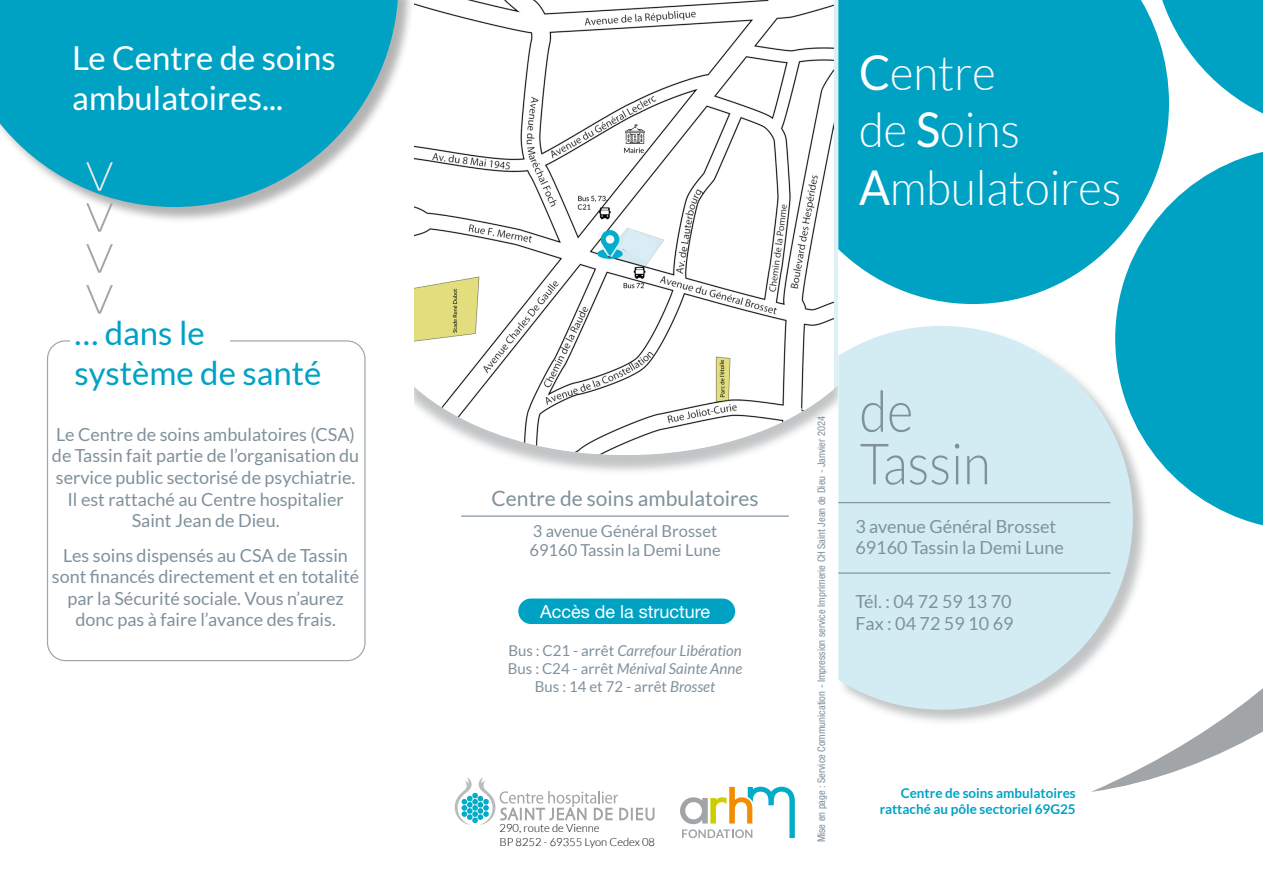
<style>
.page{position:relative;width:1263px;height:893px;background:#fff}
.page>*{position:absolute;margin:0;border:0;box-sizing:border-box;transform-origin:0 0}
.t1{font:300 57px/52.5px "Lato";color:#80919b;scale:.89 1}
.t2{font:100 51px "Helvetica Neue LT Std";color:#a1a5a7;scale:1.1 1}
.t3{font:300 48px/57.6px "Lato";color:#fff;scale:.95 1}
.t4{font:33px/39.6px "Lato";color:#fff}
.t5{font:33px/39.6px "Lato";color:#00a2c4}
.t6{font:21px "Lato";color:#80919b}
.t7{font:18px/21.6px "Lato";color:#80919b;text-align:center}
.t8{font:18px "Helvetica Neue LT Std";color:#fff}
.t9{font:16.5px/19.8px "Lato";color:#80919b}
.t10{font:italic 15px/18px "Lato";color:#80919b;text-align:center}
.t11{font:700 13.5px/16.2px "Lato";color:#00a2c4;text-align:right}
.t12{font:300 11.25px/13.5px "Lato";color:#000}
.t13{font:condensed 10.5px "Helvetica Neue LT Std";color:#80919b}
.s1{color:#e3e5e6}
.s2{font-weight:400}
.s3{font-style:normal}
</style>
<div class="page">
<div style="left:404px;top:0;width:442px;height:476px;background:#a1a5a7;opacity:.65"></div>
<img style="left:413px;top:0;width:421px;height:455px">
<div style="left:838px;top:0;width:98px;height:420px;background:#fff"></div>
<div style="left:0;top:0;width:413px;height:893px;background:#fff"></div>
<svg style="left:619px;top:228px;width:39px;height:34px"></svg>
<div style="left:0;top:0;width:415px;height:224px;background:#000;opacity:.3"></div>
<svg style="left:0;top:0;width:398px;height:207px;fill:#00a2c4"></svg>
<div style="left:838px;top:326px;width:311px;height:400px;background:#a1a5a7;opacity:.65"></div>
<svg style="left:838px;top:326px;width:295px;height:384px;fill:#d3ecf3"></svg>
<svg style="left:1091px;top:677px;width:172px;height:115px"></svg>
<svg style="left:1115px;top:151px;width:148px;height:377px;fill:#00a2c4"></svg>
<svg style="left:838px;top:0;width:331px;height:304px;fill:#00a2c4"></svg>
<svg style="left:1158px;top:0;width:105px;height:119px"></svg>
<svg style="left:680px;top:787px;width:115px;height:51px"></svg>
<svg style="left:455px;top:777px;width:199px;height:48px"></svg>
<hr style="left:461px;top:515px;width:328px;height:2px;background:#80919b">
<hr style="left:838px;top:502px;width:272px;height:1px;background:#80919b">
<hr style="left:838px;top:572px;width:272px;height:2px;background:#80919b">
<div style="left:518px;top:598px;width:217px;height:26px;background:#00a2c4;border-radius:13px"></div>
<h3 class="t4" style="left:72px;top:38px;width:265px">Le Centre de soins ambulatoires...</h3>
<h2 class="t2" style="left:134px;top:160px;width:144px;rotate:90deg"><span class="s1">&gt;</span>&gt;&gt;&gt;</h2>
<h3 class="t5" style="left:74px;top:314px;width:249px">… dans le système de santé</h3>
<p class="t7" style="left:52px;top:423px;width:309px">Le Centre de soins ambulatoires (CSA) de Tassin fait partie de l’organisation du service public sectorisé de psychiatrie.<br>Il est rattaché au Centre hospitalier Saint Jean de Dieu.</p>
<p class="t7" style="left:52px;top:544px;width:309px">Les soins dispensés au CSA de Tassin sont financés directement et en totalité par la Sécurité sociale. Vous n’aurez donc pas à faire l’avance des frais.</p>
<h3 class="t3" style="left:859px;top:44px;width:278px"><span class="s2">C</span>entre<br>de <span class="s2">S</span>oins<br><span class="s2">A</span>mbulatoires</h3>
<p class="t6" style="left:492px;top:487px;width:269px">Centre de soins ambulatoires</p>
<p class="t9" style="left:529px;top:521px;width:193px">3 avenue Général Brosset<br>69160 Tassin la Demi Lune</p>
<p class="t8" style="left:540px;top:601px;width:172px">Accès de la structure</p>
<p class="t10" style="left:508px;top:642px;width:236px"><span class="s3">Bus : C21 - arrêt</span> Carrefour Libération<br><span class="s3">Bus : C24 - arrêt</span> Ménival Sainte Anne<br><span class="s3">Bus : 14 et 72 - arrêt</span> Brosset</p>
<p class="t12" style="left:499px;top:821px;width:157px">290, route de Vienne<br>BP 8252 - 69355 Lyon Cedex 08</p>
<p class="t13" style="left:815px;top:842px;width:428px;rotate:-90deg">Mise en page : Service Communication - Impression service Imprimerie CH Saint Jean de Dieu - Janvier 2024</p>
<h1 class="t1" style="left:860px;top:385px;width:149px">de<br>Tassin</h1>
<p class="t7" style="left:855px;top:515px;width:210px;text-align:left">3 avenue Général Brosset<br>69160 Tassin la Demi Lune</p>
<p class="t7" style="left:855px;top:591px;width:160px;text-align:left">Tél. : 04 72 59 13 70<br>Fax : 04 72 59 10 69</p>
<p class="t11" style="left:880px;top:784px;width:198px">Centre de soins ambulatoires rattaché au pôle sectoriel 69G25</p>
</div>
